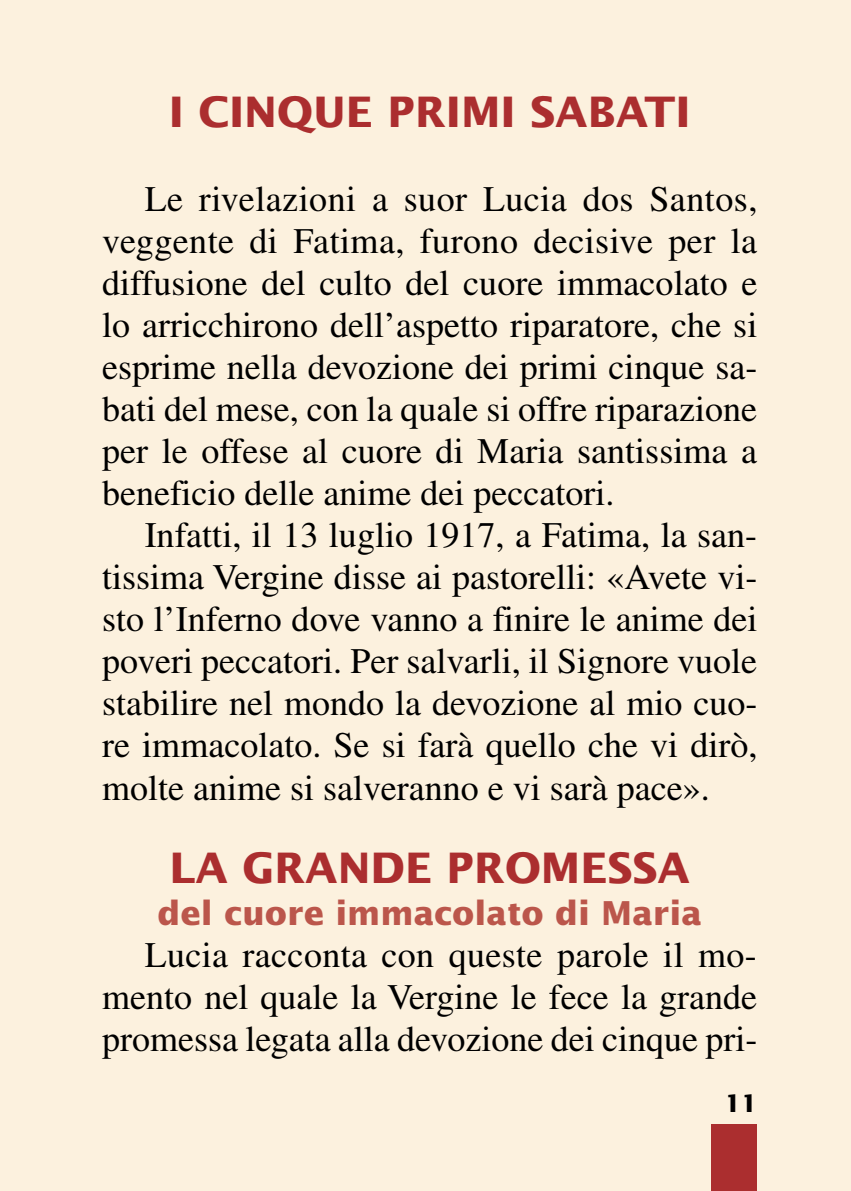
<style>
.page{position:relative;width:851px;height:1191px;background:#fff}
.page>*{position:absolute;margin:0;border:0;box-sizing:border-box;transform-origin:0 0}
.t1{font:700 42px "Lucida Sans Std";color:#ab2e2f}
.t2{font:36px/42px "Times LT Std";color:#000;text-align:justify}
.t3{font:700 33px "Lucida Sans Std";color:#bb564b}
.t4{font:700 24px "Lucida Sans Std";color:#000}
</style>
<div class="page">
<div style="left:0;top:0;width:850px;height:1191px;background:#fcf1de"></div>
<div style="left:711px;top:1124px;width:46px;height:67px;background:#ab2e2f"></div>
<p class="t1" style="left:169px;top:88px;width:523px">I CINQUE PRIMI SABATI</p>
<p class="t2" style="left:102px;top:178px;width:657px;text-indent:43px">Le rivelazioni a suor Lucia dos Santos, veggente di Fatima, furono decisive per la diffusione del culto del cuore immacolato e lo arricchirono dell’aspetto riparatore, che si esprime nella devozione dei primi cinque sa&shy;bati del mese, con la quale si offre riparazione per le offese al cuore di Maria santissima a beneficio delle anime dei peccatori.</p>
<p class="t2" style="left:102px;top:514px;width:656px;text-indent:43px">Infatti, il 13 luglio 1917, a Fatima, la san&shy;tissima Vergine disse ai pastorelli: «Avete vi&shy;sto l’Inferno dove vanno a finire le anime dei poveri peccatori. Per salvarli, il Signore vuole stabilire nel mondo la devozione al mio cuo&shy;re immacolato. Se si farà quello che vi dirò, molte anime si salveranno e vi sarà pace».</p>
<p class="t1" style="left:169px;top:844px;width:522px">LA GRANDE PROMESSA</p>
<p class="t3" style="left:157px;top:895px;width:546px">del cuore immacolato di Maria</p>
<p class="t2" style="left:102px;top:934px;width:656px;text-indent:43px">Lucia racconta con queste parole il mo&shy;mento nel quale la Vergine le fece la grande promessa legata alla devozione dei cinque pri-</p>
<p class="t4" style="left:724px;top:1089px;width:34px">11</p>
</div>
